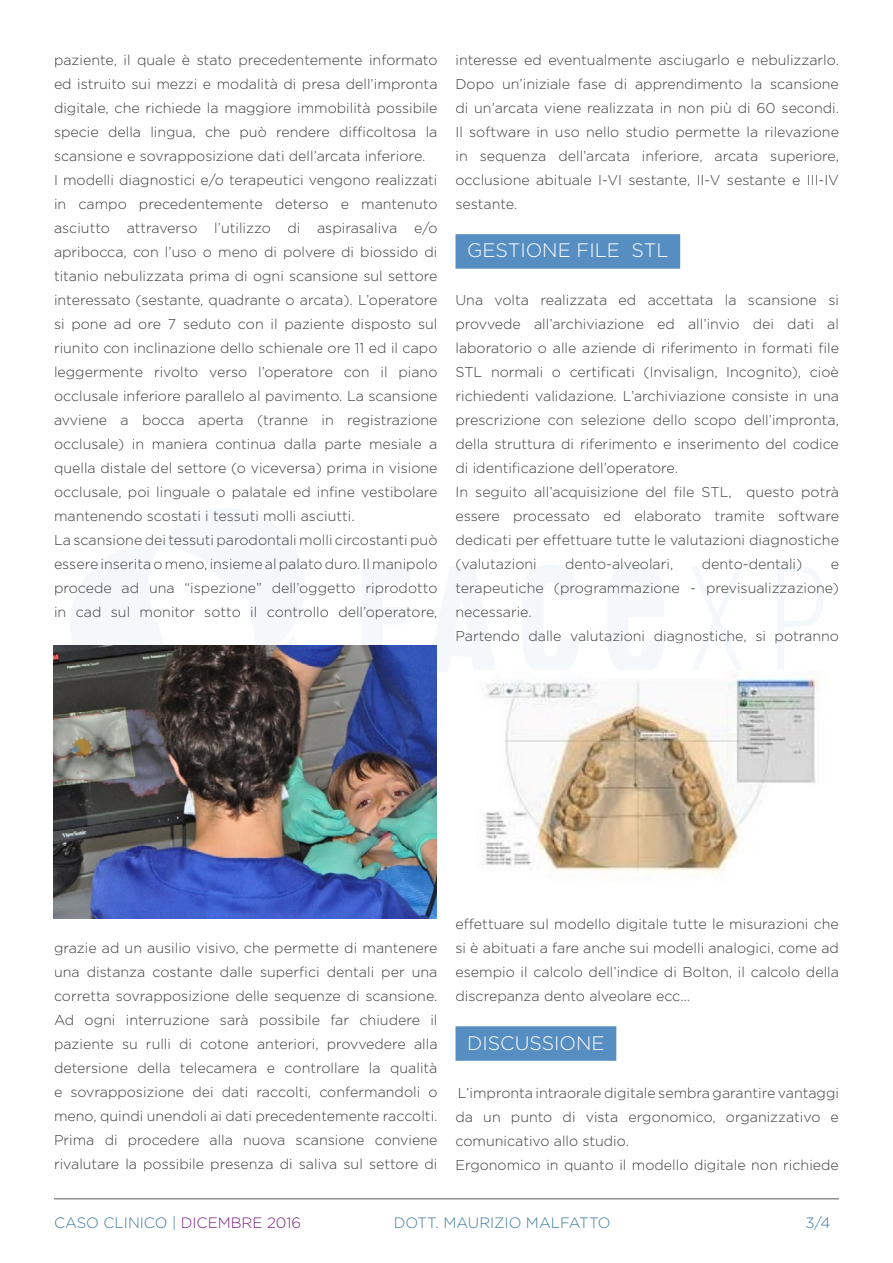
<style>
.page{position:relative;width:893px;height:1263px;background:#fff}
.page>*{position:absolute;margin:0;border:0;box-sizing:border-box;transform-origin:0 0}
.t1{font:300 19.5px "Gotham";color:#fff}
.t2{font:300 15px "Gotham";color:#3e7b9a}
.t3{font:300 15px "Gotham";color:#3378a1}
.t4{font:300 14.25px/24px "Gotham";color:#3c3c3b}
.s1{color:#7a2181}
</style>
<div class="page">
<hr style="left:54px;top:1198px;width:785px;height:1px;background:#575756">
<svg style="left:59px;top:645px;width:257px;height:1px"></svg>
<svg style="left:361px;top:645px;width:50px;height:1px"></svg>
<svg style="left:427px;top:645px;width:10px;height:28px"></svg>
<div style="left:455px;top:234px;width:225px;height:35px;background:#578ec2"></div>
<div style="left:455px;top:1026px;width:161px;height:35px;background:#578ec2"></div>
<img style="left:53px;top:646px;width:383px;height:272px">
<img style="left:482px;top:675px;width:336px;height:198px">
<p class="t4" style="left:54px;top:48px;width:385px">paziente, il quale è stato precedentemente informato ed istruito sui mezzi e modalità di presa dell’impronta digitale, che richiede la maggiore immobilità possibile specie della lingua, che può rendere difficoltosa la scansione e sovrapposizione dati dell’arcata inferiore.<br>I modelli diagnostici e/o terapeutici vengono realizzati in campo precedentemente deterso e mantenuto asciutto attraverso l’utilizzo di aspirasaliva e/o apribocca, con l’uso o meno di polvere di biossido di titanio nebulizzata prima di ogni scansione sul settore interessato (sestante, quadrante o arcata). L’operatore si pone ad ore 7 seduto con il paziente disposto sul riunito con inclinazione dello schienale ore 11 ed il capo leggermente rivolto verso l’operatore con il piano occlusale inferiore parallelo al pavimento. La scansione avviene a bocca aperta (tranne in registrazione occlusale) in maniera continua dalla parte mesiale a quella distale del settore (o viceversa) prima in visione occlusale, poi linguale o palatale ed infine vestibolare mantenendo scostati i tessuti molli asciutti.<br>La scansione dei tessuti parodontali molli circostanti può essere inserita o meno, insieme al palato duro. Il manipolo procede ad una “ispezione” dell’oggetto riprodotto in cad sul monitor sotto il controllo dell’operatore,</p>
<p class="t4" style="left:455px;top:48px;width:385px;text-align:justify">interesse ed eventualmente asciugarlo e nebulizzarlo.<br>Dopo un’iniziale fase di apprendimento la scansione di un’arcata viene realizzata in non più di 60 secondi.<br>Il software in uso nello studio permette la rilevazione in sequenza dell’arcata inferiore, arcata superiore, occlusione abituale I-VI sestante, II-V sestante e III-IV sestante.</p>
<h1 class="t1" style="left:467px;top:238px;width:203px">GESTIONE FILE STL</h1>
<p class="t4" style="left:455px;top:288px;width:385px">Una volta realizzata ed accettata la scansione si provvede all’archiviazione ed all’invio dei dati al laboratorio o alle aziende di riferimento in formati file STL normali o certificati (Invisalign, Incognito), cioè richiedenti validazione. L’archiviazione consiste in una prescrizione con selezione dello scopo dell’impronta, della struttura di riferimento e inserimento del codice di identificazione dell’operatore.<br>In seguito all’acquisizione del file STL, questo potrà essere processato ed elaborato tramite software dedicati per effettuare tutte le valutazioni diagnostiche (valutazioni</p>
<p class="t4" style="left:565px;top:552px;width:110px">dento-alveolari,</p>
<p class="t4" style="left:702px;top:552px;width:102px">dento-dentali)</p>
<p class="t4" style="left:455px;top:552px;width:385px;text-indent:375px">e terapeutiche (programmazione - previsualizzazione) necessarie.<br>Partendo dalle valutazioni diagnostiche, si potranno</p>
<p class="t4" style="left:54px;top:936px;width:385px;text-align:justify">grazie ad un ausilio visivo, che permette di mantenere una distanza costante dalle superfici dentali per una corretta sovrapposizione delle sequenze di scansione.<br>Ad ogni interruzione sarà possibile far chiudere il paziente su rulli di cotone anteriori, provvedere alla detersione della telecamera e controllare la qualità e sovrapposizione dei dati raccolti, confermandoli o meno, quindi unendoli ai dati precedentemente raccolti.<br>Prima di procedere alla nuova scansione conviene rivalutare la possibile presenza di saliva sul settore di</p>
<p class="t4" style="left:455px;top:912px;width:385px;text-align:justify">effettuare sul modello digitale tutte le misurazioni che si è abituati a fare anche sui modelli analogici, come ad esempio il calcolo dell’indice di Bolton, il calcolo della discrepanza dento alveolare ecc…</p>
<h1 class="t1" style="left:467px;top:1030px;width:139px">DISCUSSIONE</h1>
<p class="t4" style="left:455px;top:1080px;width:385px">L’impronta intraorale digitale sembra garantire vantaggi da un punto di vista ergonomico, organizzativo e comunicativo allo studio.<br>Ergonomico in quanto il modello digitale non richiede</p>
<p class="t2" style="left:54px;top:1213px;width:249px">CASO CLINICO | <span class="s1">DICEMBRE 2016</span></p>
<p class="t2" style="left:394px;top:1213px;width:218px">DOTT. MAURIZIO MALFATTO</p>
<p class="t3" style="left:805px;top:1213px;width:27px">3/4</p>
</div>
